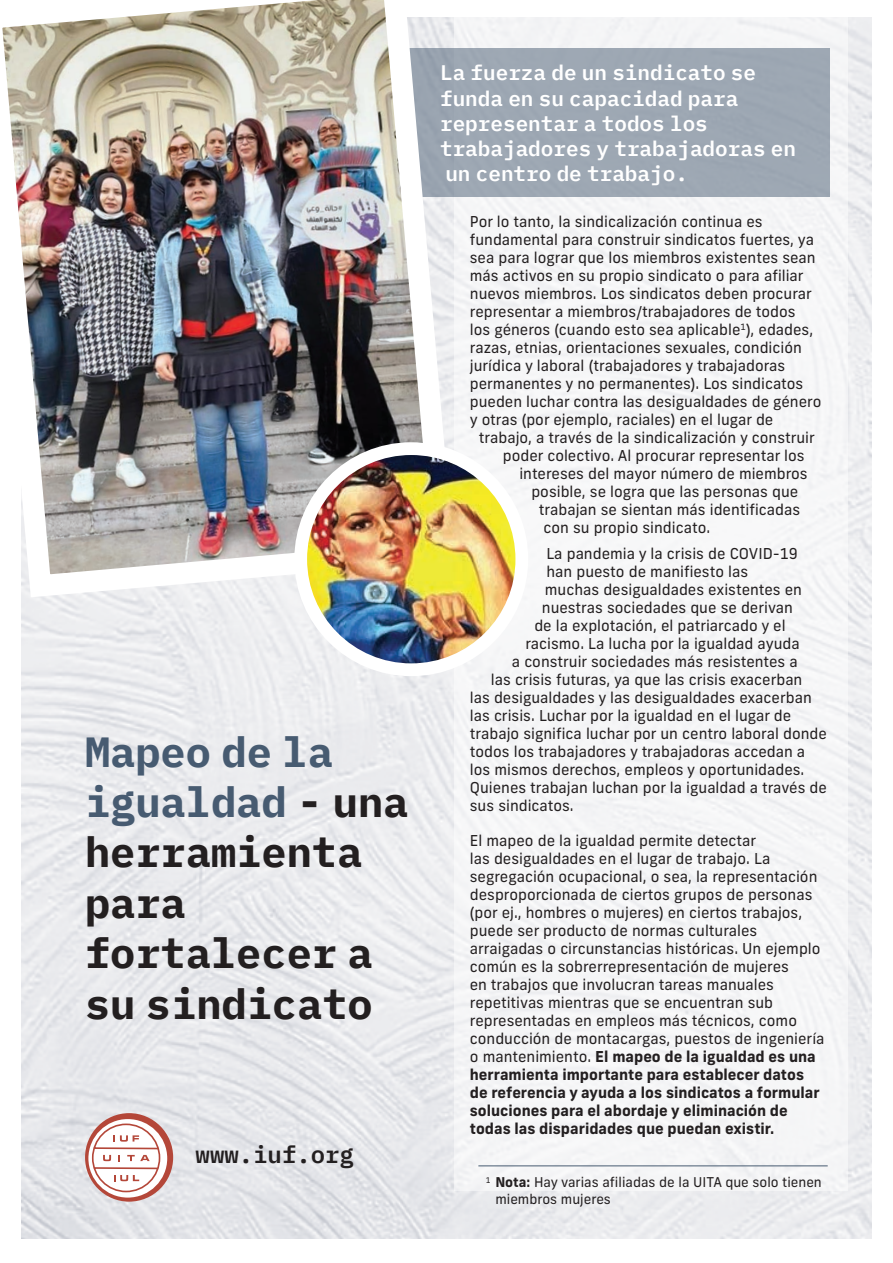
<style>
.page{position:relative;width:893px;height:1263px;background:#fff}
.page>*{position:absolute;margin:0;border:0;box-sizing:border-box;transform-origin:0 0}
.t1{font:700 42px/50.4px "IBM Plex Mono";color:#231f20}
.t2{font:600 24px "IBM Plex Mono";color:#231f20}
.t3{font:600 21px/25.2px "IBM Plex Mono";color:#fff}
.t4{font:15px/18px "Frank New";color:#231f20}
.t5{font:13.5px/16.2px "Frank New";color:#231f20}
.s1{color:#475b71}
.s2{font-weight:700}
</style>
<div class="page">
<img style="left:21px;top:18px;width:851px;height:1220px">
<div style="left:85px;top:1113px;width:88px;height:88px;background:#b44739;border-radius:50%"></div>
<div style="left:88px;top:1119px;width:79px;height:78px;background:#fff;border-radius:50%"></div>
<svg style="left:91px;top:1123px;width:70px;height:70px"></svg>
<div style="left:454px;top:0;width:394px;height:1191px;background:#f6f6f7"></div>
<hr style="left:478px;top:1165px;width:350px;height:1px;background:#475b71">
<div style="left:353px;top:49px;width:476px;height:148px;background:#9da8b3"></div>
<img style="left:2px;top:0;width:464px;height:609px">
<img style="left:301px;top:449px;width:221px;height:221px;border-radius:111px">
<div style="left:294px;top:442px;width:234px;height:234px;border:13px solid #fff;border-radius:50%"></div>
<h1 class="t1" style="left:85px;top:723px;width:325px"><span class="s1">Mapeo de la igualdad</span> - una herramienta para fortalecer a su sindicato</h1>
<h2 class="t2" style="left:196px;top:1135px;width:160px">www.iuf.org</h2>
<h3 class="t3" style="left:440px;top:59px;width:357px">La fuerza de un sindicato se funda en su capacidad para representar a todos los trabajadores y trabajadoras en un centro de trabajo.</h3>
<p class="t4" style="left:470px;top:212px;width:353px">Por lo tanto, la sindicalización continua es fundamental para construir sindicatos fuertes, ya sea para lograr que los miembros existentes sean más activos en su propio sindicato o para afiliar nuevos miembros. Los sindicatos deben procurar representar a miembros/trabajadores de todos<br>los géneros (cuando esto sea aplicable<sup>1</sup>), edades, razas, etnias, orientaciones sexuales, condición jurídica y laboral (trabajadores y trabajadoras permanentes y no permanentes). Los sindicatos pueden luchar contra las desigualdades de género y otras (por ejemplo, raciales) en el lugar de</p>
<p class="t4" style="left:479px;top:428px;width:338px">trabajo, a través de la sindicalización y construir</p>
<p class="t4" style="left:503px;top:446px;width:303px">poder colectivo. Al procurar representar los</p>
<p class="t4" style="left:519px;top:464px;width:290px">intereses del mayor número de miembros</p>
<p class="t4" style="left:531px;top:482px;width:268px">posible, se logra que las personas que</p>
<p class="t4" style="left:539px;top:500px;width:263px">trabajan se sientan más identificadas</p>
<p class="t4" style="left:543px;top:518px;width:168px">con su propio sindicato.</p>
<p class="t4" style="left:546px;top:545px;width:253px">La pandemia y la crisis de COVID-19</p>
<p class="t4" style="left:546px;top:563px;width:203px">han puesto de manifiesto las</p>
<p class="t4" style="left:545px;top:581px;width:259px">muchas desigualdades existentes en</p>
<p class="t4" style="left:542px;top:599px;width:253px">nuestras sociedades que se derivan</p>
<p class="t4" style="left:534px;top:617px;width:253px">de la explotación, el patriarcado y el</p>
<p class="t4" style="left:525px;top:635px;width:276px">racismo. La lucha por la igualdad ayuda</p>
<p class="t4" style="left:512px;top:653px;width:287px">a construir sociedades más resistentes a</p>
<p class="t4" style="left:491px;top:671px;width:313px">las crisis futuras, ya que las crisis exacerban</p>
<p class="t4" style="left:470px;top:689px;width:343px">las desigualdades y las desigualdades exacerban</p>
<p class="t4" style="left:470px;top:707px;width:323px">las crisis. Luchar por la igualdad en el lugar de</p>
<p class="t4" style="left:470px;top:725px;width:359px">trabajo significa luchar por un centro laboral donde</p>
<p class="t4" style="left:470px;top:743px;width:337px">todos los trabajadores y trabajadoras accedan a</p>
<p class="t4" style="left:470px;top:761px;width:336px">los mismos derechos, empleos y oportunidades.</p>
<p class="t4" style="left:470px;top:779px;width:359px">Quienes trabajan luchan por la igualdad a través de</p>
<p class="t4" style="left:470px;top:797px;width:105px">sus sindicatos.</p>
<p class="t4" style="left:470px;top:832px;width:356px">El mapeo de la igualdad permite detectar<br>las desigualdades en el lugar de trabajo. La segregación ocupacional, o sea, la representación desproporcionada de ciertos grupos de personas (por ej., hombres o mujeres) en ciertos trabajos, puede ser producto de normas culturales arraigadas o circunstancias históricas. Un ejemplo común es la sobrerrepresentación de mujeres<br>en trabajos que involucran tareas manuales repetitivas mientras que se encuentran sub representadas en empleos más técnicos, como conducción de montacargas, puestos de ingeniería o mantenimiento. <span class="s2">El mapeo de la igualdad es una herramienta importante para establecer datos de referencia y ayuda a los sindicatos a formular soluciones para el abordaje y eliminación de todas las disparidades que puedan existir.</span></p>
<p class="t5" style="left:495px;top:1174px;width:328px;text-indent:-10px"><sup>1</sup> <span class="s2">Nota:</span> Hay varias afiliadas de la UITA que solo tienen miembros mujeres</p>
</div>
